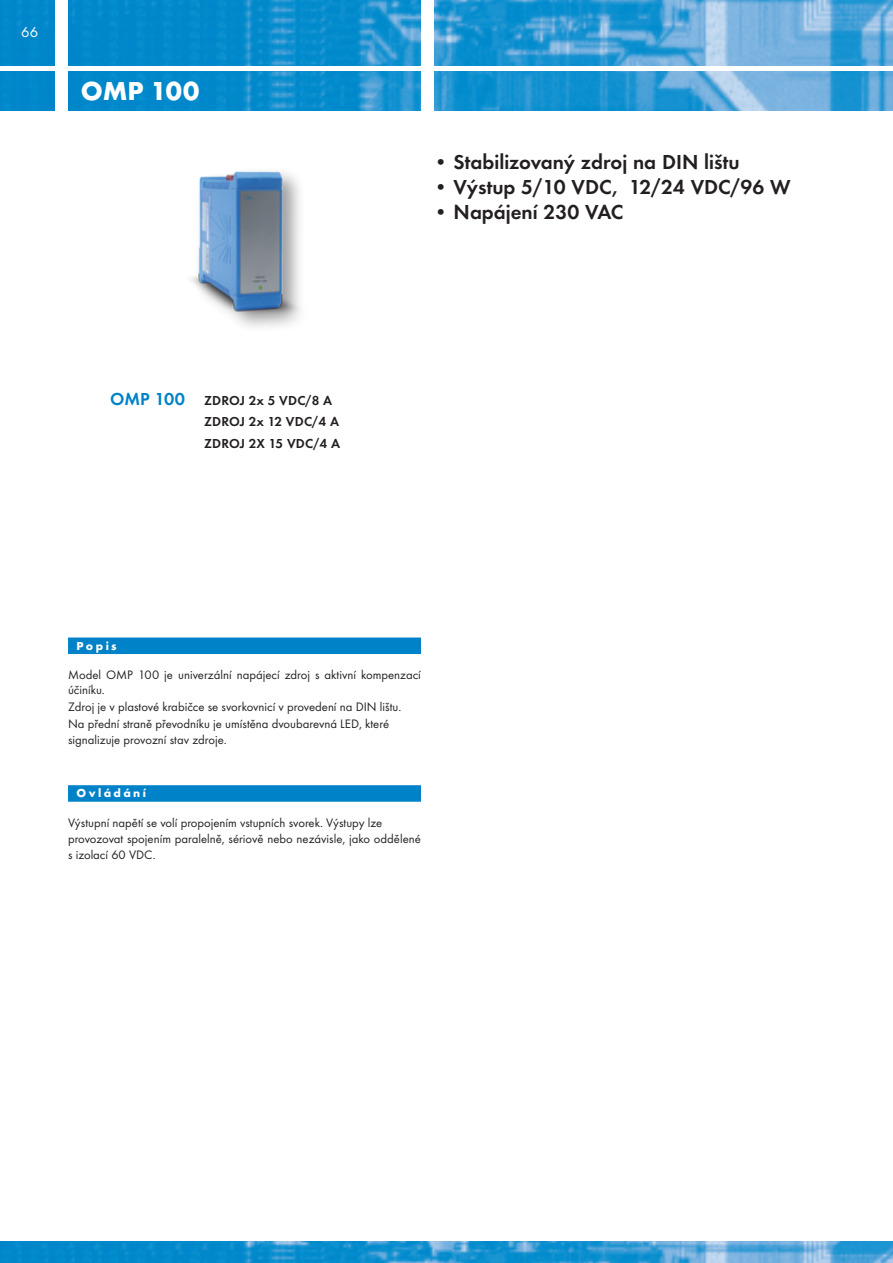
<style>
.page{position:relative;width:893px;height:1263px;background:#fff}
.page>*{position:absolute;margin:0;border:0;box-sizing:border-box;transform-origin:0 0}
.t1{font:700 27px "Futura TOT";color:#fff}
.t2{font:600 21px "Futura TOT";color:#231f20}
.t3{font:15px "Futura TOT";color:#fff}
.Přehled_typů{font:600 13.5px "Futura TOT";letter-spacing:.015em;color:#231f20}
.Popis_pristroje{font:12.75px/15.3px "Futura TOT";color:#231f20}
.Hlavičky_v_pruzích{font:700 12px "Futura TOT";letter-spacing:.2em;color:#fff}
.s1{font-size:18px;color:#0082c8}
</style>
<div class="page">
<img style="left:0;top:0;width:893px;height:110px">
<div style="left:55px;top:0;width:13px;height:117px;background:#fff"></div>
<hr style="left:0;top:66px;width:893px;height:4px;background:#fff">
<img style="left:0;top:1242px;width:893px;height:21px">
<div style="left:421px;top:0;width:13px;height:117px;background:#fff"></div>
<div style="left:68px;top:637px;width:353px;height:17px;background:#0082c8"></div>
<div style="left:68px;top:785px;width:353px;height:17px;background:#0082c8"></div>
<svg style="left:55px;top:1241px;width:13px;height:22px"></svg>
<svg style="left:421px;top:1241px;width:13px;height:22px"></svg>
<img style="left:191px;top:171px;width:110px;height:156px">
<p class="t3" style="left:21px;top:23px;width:19px">66</p>
<p class="t1" style="left:81px;top:74px;width:120px">OMP 100</p>
<p class="Přehled_typů" style="left:110px;top:392px;width:224px"><span class="s1">OMP 100</span> ZDROJ 2x 5 VDC/8 A</p>
<p class="Přehled_typů" style="left:204px;top:414px;width:136px">ZDROJ 2x 12 VDC/4 A</p>
<p class="Přehled_typů" style="left:204px;top:435px;width:138px">ZDROJ 2X 15 VDC/4 A</p>
<p class="t2" style="left:434px;top:149px;width:307px">• Stabilizovaný zdroj na DIN lištu</p>
<p class="t2" style="left:434px;top:174px;width:358px">• Výstup 5/10 VDC, 12/24 VDC/96 W</p>
<p class="t2" style="left:434px;top:200px;width:191px">• Napájení 230 VAC</p>
<p class="Hlavičky_v_pruzích" style="left:77px;top:638px;width:42px">Popis</p>
<p class="Popis_pristroje" style="left:68px;top:667px;width:354px">Model OMP 100 je univerzální napájecí zdroj s aktivní kompenzací účiníku.</p>
<p class="Popis_pristroje" style="left:68px;top:699px;width:335px">Zdroj je v plastové krabičce se svorkovnicí v provedení na DIN lištu.</p>
<p class="Popis_pristroje" style="left:68px;top:716px;width:323px">Na přední straně převodníku je umístěna dvoubarevná LED, které</p>
<p class="Popis_pristroje" style="left:68px;top:732px;width:160px">signalizuje provozní stav zdroje.</p>
<p class="Hlavičky_v_pruzích" style="left:77px;top:786px;width:71px">Ovládání</p>
<p class="Popis_pristroje" style="left:68px;top:815px;width:316px">Výstupní napětí se volí propojením vstupních svorek. Výstupy lze</p>
<p class="Popis_pristroje" style="left:68px;top:831px;width:354px">provozovat spojením paralelně, sériově nebo nezávisle, jako oddělené s izolací 60 VDC.</p>
</div>
